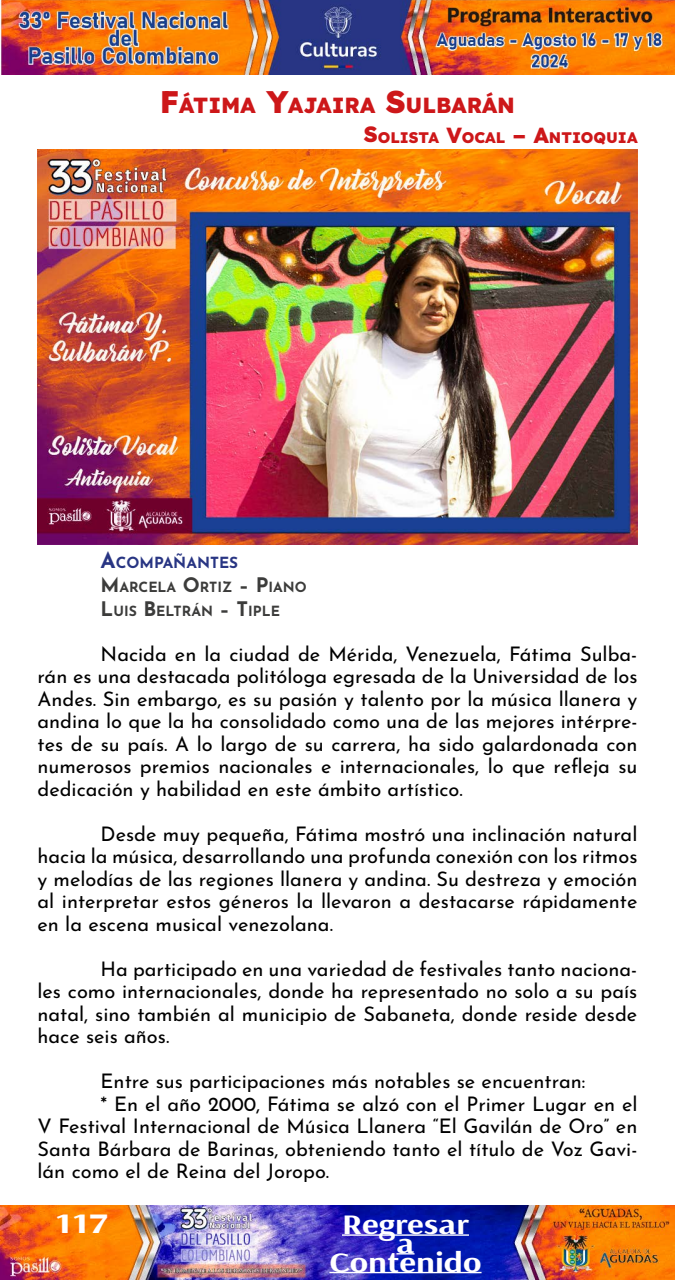
<style>
.page{position:relative;width:675px;height:1280px;background:#fff}
.page>*{position:absolute;margin:0;border:0;box-sizing:border-box;transform-origin:0 0}
.t1{font:700 28.12px "Arsenal";color:#fff;scale:1.25 1}
.t2{font:700 28.12px "Arsenal";color:#fff;scale:1.5 1}
.t3{font:21.88px "Lexend Deca";color:#cd1719}
.t4{font:20px/22.5px "Josefin Sans";color:#000;text-align:justify}
.t5{font:700 20px "Josefin Sans";color:#3c3c3b}
.t6{font:15.31px "Lexend Deca";color:#cd1719}
.t7{font:700 15.31px "Josefin Sans";color:#283583}
.t8{font:700 14px "Josefin Sans";color:#3c3c3b}
.s1{font-size:31.25px}
.s2{font-size:21.88px}
.s3{font-size:20px}
</style>
<div class="page">
<img style="left:0;top:0;width:675px;height:75px">
<img style="left:0;top:1205px;width:675px;height:75px">
<hr style="left:342px;top:1234px;width:127px;height:2px;background:#fff">
<svg style="left:396px;top:1253px;width:19px;height:2px"></svg>
<hr style="left:329px;top:1272px;width:153px;height:1px;background:#fff">
<img style="left:38px;top:149px;width:599px;height:396px">
<p class="t3" style="left:160px;top:89px;width:357px"><span class="s1">F</span>ÁTIMA <span class="s1">Y</span>AJAIRA <span class="s1">S</span>ULBARÁN</p>
<p class="t6" style="left:364px;top:126px;width:275px"><span class="s2">S</span>OLISTA <span class="s2">V</span>OCAL <span class="s2">– A</span>NTIOQUIA</p>
<p class="t7" style="left:101px;top:549px;width:139px"><span class="s2">A</span>COMPAÑANTES</p>
<p class="t8" style="left:101px;top:574px;width:208px"><span class="s3">M</span>ARCELA <span class="s3">O</span>RTIZ <span class="s3">– P</span>IANO</p>
<p class="t5" style="left:38px;top:591px;width:39px">L</p>
<p class="t8" style="left:113px;top:598px;width:168px">UIS <span class="s3">B</span>ELTRÁN <span class="s3">– T</span>IPLE</p>
<p class="t4" style="left:38px;top:640px;width:602px;text-indent:63px">Nacida en la ciudad de Mérida, Venezuela, Fátima Sulba&shy;rán es una destacada politóloga egresada de la Universidad de los Andes. Sin embargo, es su pasión y talento por la música llanera y andina lo que la ha consolidado como una de las mejores intérpre&shy;tes de su país. A lo largo de su carrera, ha sido galardonada con numerosos premios nacionales e internacionales, lo que refleja su dedicación y habilidad en este ámbito artístico.</p>
<p class="t4" style="left:38px;top:820px;width:601px;text-indent:63px">Desde muy pequeña, Fátima mostró una inclinación natural hacia la música, desarrollando una profunda conexión con los ritmos y melodías de las regiones llanera y andina. Su destreza y emoción al interpretar estos géneros la llevaron a destacarse rápidamente en la escena musical venezolana.</p>
<p class="t4" style="left:38px;top:955px;width:601px;text-indent:63px">Ha participado en una variedad de festivales tanto naciona&shy;les como internacionales, donde ha representado no solo a su país natal, sino también al municipio de Sabaneta, donde reside desde hace seis años.</p>
<p class="t4" style="left:101px;top:1067px;width:486px">Entre sus participaciones más notables se encuentran:</p>
<p class="t4" style="left:101px;top:1090px;width:538px">* En el año 2000, Fátima se alzó con el Primer Lugar en el</p>
<p class="t4" style="left:38px;top:1112px;width:601px">V Festival Internacional de Música Llanera “El Gavilán de Oro” en</p>
<p class="t4" style="left:38px;top:1135px;width:601px">Santa Bárbara de Barinas, obteniendo tanto el título de Voz Gavi-</p>
<p class="t4" style="left:38px;top:1157px;width:293px">lán como el de Reina del Joropo.</p>
<h1 class="t2" style="left:55px;top:1204px;width:37px">117</h1>
<h1 class="t1" style="left:342px;top:1205px;width:103px">Regresar</h1>
<h1 class="t1" style="left:396px;top:1224px;width:16px">a</h1>
<h1 class="t1" style="left:329px;top:1243px;width:123px">Contenido</h1>
</div>
